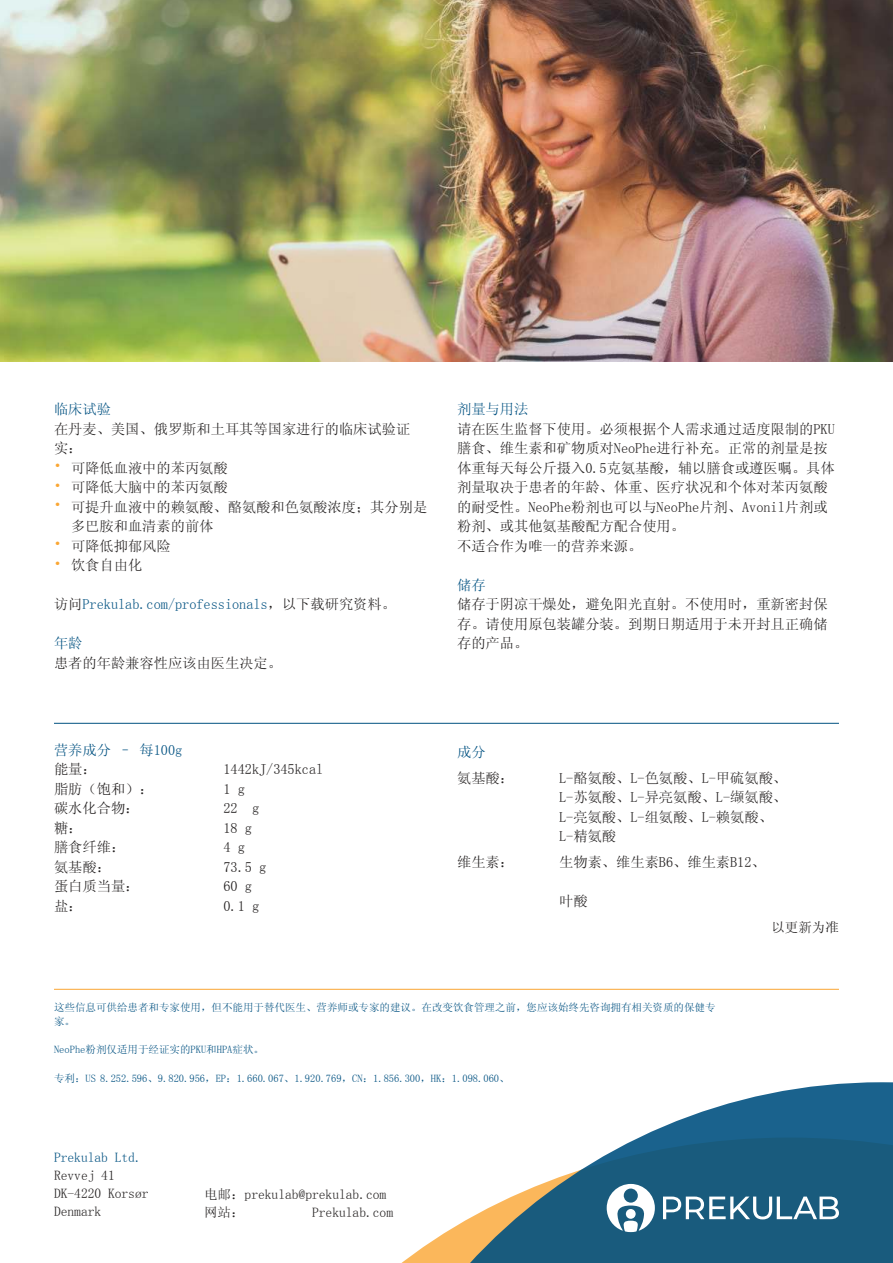
<style>
.page{position:relative;width:893px;height:1263px;background:#fff}
.page>*{position:absolute;margin:0;border:0;box-sizing:border-box;transform-origin:0 0}
.t1{font:14.25px/19.5px "Sim Sun";color:#221f1f}
.t2{font:14.25px "Sim Sun";color:#005181}
.t3{font:13.5px/18px "Sim Sun";color:#221f1f}
.t4{font:13.5px "Sim Sun";color:#005181}
.t5{font:10.5px/14.2px "Sim Sun";color:#005181}
.s1{color:#faa633}
.s2{color:#221f1f}
</style>
<div class="page">
<svg style="left:401px;top:1082px;width:492px;height:181px"></svg>
<img style="left:0;top:0;width:893px;height:361px">
<svg style="left:607px;top:1184px;width:48px;height:48px"></svg>
<svg style="left:663px;top:1196px;width:176px;height:23px"></svg>
<hr style="left:54px;top:723px;width:785px;height:1px;background:#005181">
<hr style="left:54px;top:989px;width:785px;height:1px;background:#faa633">
<p class="t2" style="left:54px;top:402px;width:58px">临床试验</p>
<p class="t1" style="left:54px;top:419px;width:358px">在丹麦、美国、俄罗斯和土耳其等国家进行的临床试验证实：</p>
<p class="t1" style="left:54px;top:458px;width:175px"><span class="s1">•</span> 可降低血液中的苯丙氨酸</p>
<p class="t1" style="left:54px;top:477px;width:175px"><span class="s1">•</span> 可降低大脑中的苯丙氨酸</p>
<p class="t1" style="left:71px;top:497px;width:358px;text-indent:-17px"><span class="s1">•</span> 可提升血液中的赖氨酸、酪氨酸和色氨酸浓度；其分别是多巴胺和血清素的前体</p>
<p class="t1" style="left:54px;top:536px;width:118px"><span class="s1">•</span> 可降低抑郁风险</p>
<p class="t1" style="left:54px;top:555px;width:90px"><span class="s1">•</span> 饮食自由化</p>
<p class="t2" style="left:54px;top:597px;width:343px"><span class="s2">访问</span>Prekulab.com/professionals<span class="s2">，以下载研究资料。</span></p>
<p class="t2" style="left:54px;top:636px;width:30px">年龄</p>
<p class="t1" style="left:54px;top:653px;width:229px">患者的年龄兼容性应该由医生决定。</p>
<p class="t2" style="left:54px;top:743px;width:130px">营养成分 – 每100g</p>
<p class="t1" style="left:54px;top:759px;width:44px">能量：</p>
<p class="t1" style="left:224px;top:759px;width:101px">1442kJ/345kcal</p>
<p class="t1" style="left:54px;top:779px;width:101px">脂肪（饱和）：</p>
<p class="t1" style="left:224px;top:779px;width:23px">1 g</p>
<p class="t1" style="left:54px;top:798px;width:87px">碳水化合物：</p>
<p class="t1" style="left:224px;top:798px;width:37px">22 g</p>
<p class="t1" style="left:54px;top:818px;width:30px">糖：</p>
<p class="t1" style="left:224px;top:818px;width:30px">18 g</p>
<p class="t1" style="left:54px;top:837px;width:73px">膳食纤维：</p>
<p class="t1" style="left:224px;top:837px;width:23px">4 g</p>
<p class="t1" style="left:54px;top:857px;width:58px">氨基酸：</p>
<p class="t1" style="left:224px;top:857px;width:44px">73.5 g</p>
<p class="t1" style="left:54px;top:876px;width:87px">蛋白质当量：</p>
<p class="t1" style="left:224px;top:876px;width:30px">60 g</p>
<p class="t1" style="left:54px;top:896px;width:30px">盐：</p>
<p class="t1" style="left:224px;top:896px;width:37px">0.1 g</p>
<p class="t2" style="left:457px;top:402px;width:73px">剂量与用法</p>
<p class="t1" style="left:457px;top:419px;width:379px">请在医生监督下使用。必须根据个人需求通过适度限制的PKU膳食、维生素和矿物质对NeoPhe进行补充。正常的剂量是按体重每天每公斤摄入0.5克氨基酸，辅以膳食或遵医嘱。具体剂量取决于患者的年龄、体重、医疗状况和个体对苯丙氨酸的耐受性。NeoPhe粉剂也可以与NeoPhe片剂、Avonil片剂或粉剂、或其他氨基酸配方配合使用。<br>不适合作为唯一的营养来源。</p>
<p class="t2" style="left:457px;top:577px;width:30px">储存</p>
<p class="t1" style="left:457px;top:594px;width:372px;text-align:justify">储存于阴凉干燥处，避免阳光直射。不使用时，重新密封保存。请使用原包装罐分装。到期日期适用于未开封且正确储存的产品。</p>
<p class="t2" style="left:457px;top:745px;width:30px">成分</p>
<p class="t1" style="left:457px;top:768px;width:58px">氨基酸：</p>
<p class="t1" style="left:559px;top:768px;width:230px">L-酪氨酸、L-色氨酸、L-甲硫氨酸、<br>L-苏氨酸、L-异亮氨酸、L-缬氨酸、<br>L-亮氨酸、L-组氨酸、L-赖氨酸、<br>L-精氨酸</p>
<p class="t1" style="left:457px;top:852px;width:58px">维生素：</p>
<p class="t1" style="left:559px;top:852px;width:208px">生物素、维生素B6、维生素B12、</p>
<p class="t1" style="left:559px;top:891px;width:30px">叶酸</p>
<p class="t3" style="left:771px;top:918px;width:69px">以更新为准</p>
<p class="t5" style="left:54px;top:1000px;width:663px">这些信息可供给患者和专家使用，但不能用于替代医生、营养师或专家的建议。在改变饮食管理之前，您应该始终先咨询拥有相关资质的保健专家。</p>
<p class="t5" style="left:54px;top:1042px;width:211px">NeoPhe粉剂仅适用于经证实的PKU和HPA症状。</p>
<p class="t5" style="left:54px;top:1071px;width:457px">专利：US 8.252.596、9.820.956，EP：1.660.067、1.920.769，CN：1.856.300，HK：1.098.060、</p>
<p class="t4" style="left:54px;top:1150px;width:89px">Prekulab Ltd.</p>
<p class="t3" style="left:54px;top:1166px;width:96px">Revvej 41<br>DK-4220 Korsør<br>Denmark</p>
<p class="t3" style="left:204px;top:1185px;width:184px">电邮：prekulab@prekulab.com网站：</p>
<p class="t3" style="left:312px;top:1203px;width:82px">Prekulab.com</p>
</div>
